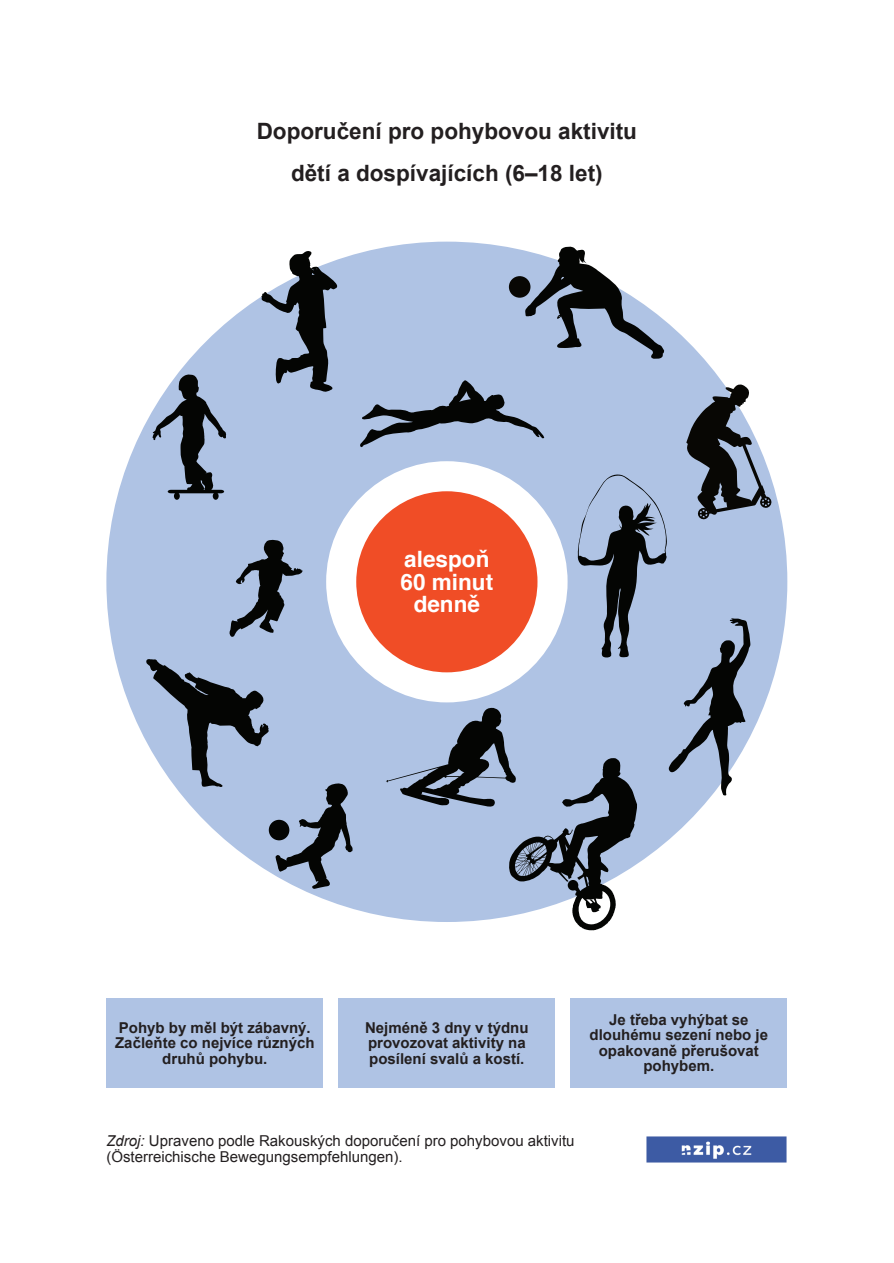
<style>
.page{position:relative;width:894px;height:1263px;background:#fff}
.page>*{position:absolute;margin:0;border:0;box-sizing:border-box;transform-origin:0 0}
.t1{font:700 22.5px/41.2px "Arial";color:#231f20;text-align:center}
.t2{font:700 22.5px/22.5px "Helvetica";color:#fff;text-align:center}
.t3{font:700 15px/15.5px "Arial";color:#231f20;text-align:center}
.t4{font:15px/15.5px "Arial";color:#231f20}
.s1{font-style:italic}
</style>
<div class="page">
<div style="left:106px;top:998px;width:217px;height:89px;background:#afc3e4"></div>
<div style="left:338px;top:998px;width:217px;height:89px;background:#afc3e4"></div>
<div style="left:570px;top:998px;width:217px;height:89px;background:#afc3e4"></div>
<div style="left:106px;top:242px;width:681px;height:680px;background:#afc3e4;border-radius:50%"></div>
<div style="left:326px;top:461px;width:241px;height:241px;background:#fff;border-radius:50%"></div>
<img style="left:646px;top:1136px;width:141px;height:27px">
<svg style="left:261px;top:251px;width:77px;height:141px"></svg>
<div style="left:213px;top:492px;width:5px;height:8px;background:#040503;border-radius:50%"></div>
<svg style="left:152px;top:373px;width:74px;height:120px"></svg>
<div style="left:174px;top:492px;width:6px;height:8px;background:#040503;border-radius:50%"></div>
<svg style="left:275px;top:783px;width:77px;height:106px"></svg>
<div style="left:269px;top:820px;width:20px;height:20px;background:#040503;border-radius:50%"></div>
<div style="left:508px;top:276px;width:22px;height:22px;background:#080704;border-radius:50%"></div>
<svg style="left:524px;top:246px;width:140px;height:113px"></svg>
<svg style="left:359px;top:378px;width:412px;height:552px"></svg>
<svg style="left:145px;top:659px;width:124px;height:128px"></svg>
<svg style="left:229px;top:539px;width:74px;height:98px"></svg>
<h1 class="t1" style="left:256px;top:113px;width:382px">Doporučení pro pohybovou aktivitu dětí a dospívajících (6–18 let)</h1>
<h1 class="t2" style="left:400px;top:550px;width:94px">alespoň<br>60 minut denně</h1>
<p class="t3" style="left:115px;top:1021px;width:201px">Pohyb by měl být zábavný.<br>Začleňte co nejvíce různých druhů pohybu.</p>
<p class="t3" style="left:365px;top:1021px;width:165px;text-align:left">Nejméně 3 dny v týdnu provozovat aktivity na posílení svalů a kostí.</p>
<p class="t3" style="left:589px;top:1013px;width:180px">Je třeba vyhýbat se dlouhému sezení nebo je opakovaně přerušovat pohybem.</p>
<p class="t4" style="left:106px;top:1134px;width:469px"><span class="s1">Zdroj:</span> Upraveno podle Rakouských doporučení pro pohybovou aktivitu (Österreichische Bewegungsempfehlungen).</p>
</div>
